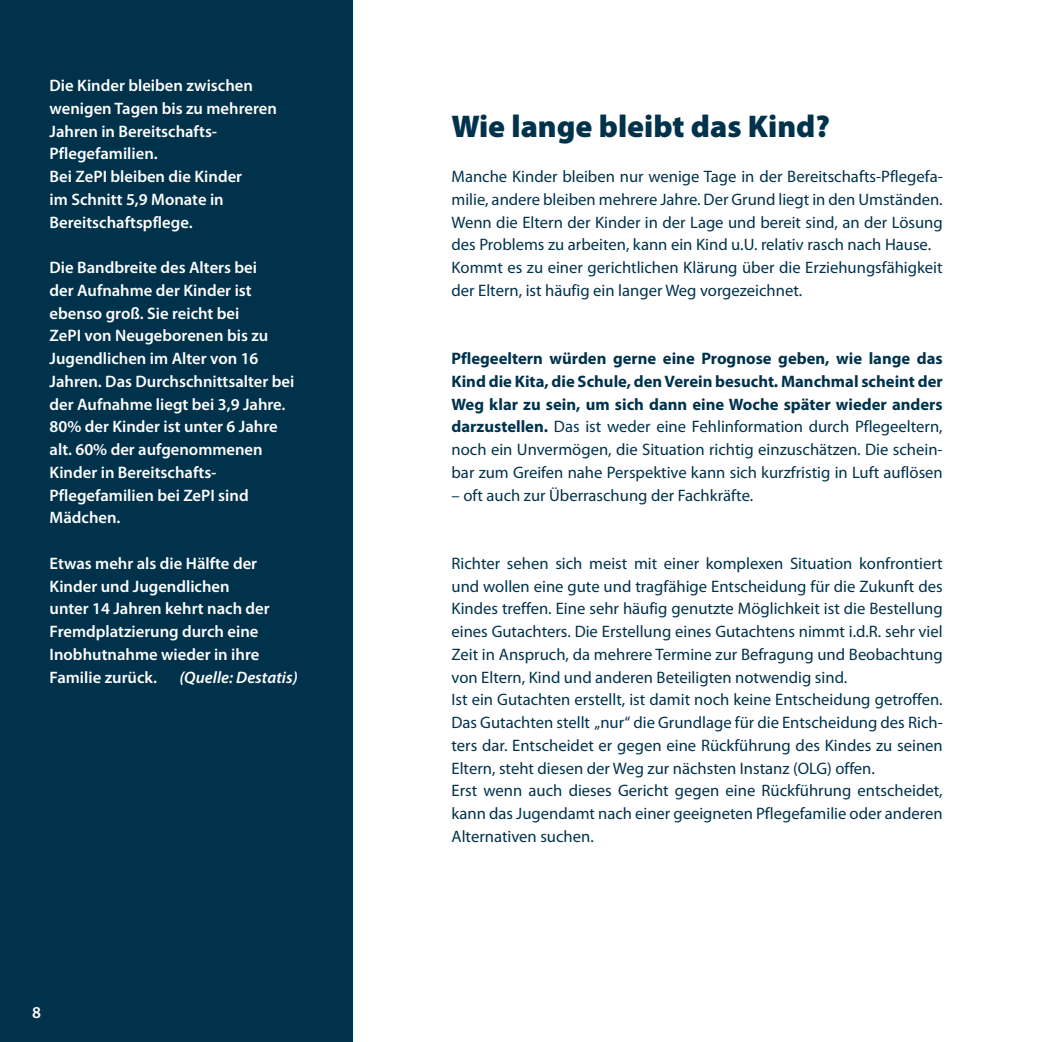
<style>
.page{position:relative;width:1042px;height:1042px;background:#fff}
.page>*{position:absolute;margin:0;border:0;box-sizing:border-box;transform-origin:0 0}
.t1{font:900 31.5px "Myriad Pro";color:#00324c}
.t2{font:16.62px/22.8px "Myriad Pro";color:#00324c}
.t3{font:600 16.62px/22.8px "Myriad Pro";color:#fff}
.t4{font:700 16.62px/22.8px "Myriad Pro";color:#00324c;text-align:justify}
.t5{font:italic 600 16.62px "Myriad Pro";color:#fff}
.s1{font-weight:400}
</style>
<div class="page">
<div style="left:0;top:0;width:352px;height:1042px;background:#00324c"></div>
<p class="t3" style="left:50px;top:74px;width:229px">Die Kinder bleiben zwischen wenigen Tagen bis zu mehreren<br>Jahren in Bereitschafts-<br>Pflegefamilien.<br>Bei ZePI bleiben die Kinder<br>im Schnitt 5,9 Monate in<br>Bereitschaftspflege.</p>
<p class="t3" style="left:50px;top:256px;width:246px">Die Bandbreite des Alters bei<br>der Aufnahme der Kinder ist ebenso groß. Sie reicht bei<br>ZePI von Neugeborenen bis zu<br>Jugendlichen im Alter von 16<br>Jahren. Das Durchschnittsalter bei der Aufnahme liegt bei 3,9 Jahre.<br>80% der Kinder ist unter 6 Jahre alt. 60% der aufgenommenen<br>Kinder in Bereitschafts-<br>Pflegefamilien bei ZePI sind<br>Mädchen.</p>
<p class="t3" style="left:50px;top:552px;width:222px">Etwas mehr als die Hälfte der<br>Kinder und Jugendlichen unter 14 Jahren kehrt nach der<br>Fremdplatzierung durch eine<br>Inobhutnahme wieder in ihre<br>Familie zurück.</p>
<p class="t5" style="left:179px;top:668px;width:120px">(Quelle: Destatis)</p>
<p class="t3" style="left:32px;top:1001px;width:10px">8</p>
<h1 class="t1" style="left:451px;top:109px;width:380px">Wie lange bleibt das Kind?</h1>
<p class="t2" style="left:451px;top:165px;width:493px">Manche Kinder bleiben nur wenige Tage in der Bereitschafts-Pflegefa&shy;milie, andere bleiben mehrere Jahre. Der Grund liegt in den Umständen.<br>Wenn die Eltern der Kinder in der Lage und bereit sind, an der Lösung des Problems zu arbeiten, kann ein Kind u.U. relativ rasch nach Hause.<br>Kommt es zu einer gerichtlichen Klärung über die Erziehungsfähigkeit der Eltern, ist häufig ein langer Weg vorgezeichnet.</p>
<p class="t4" style="left:451px;top:347px;width:493px">Pflegeeltern würden gerne eine Prognose geben, wie lange das Kind die Kita, die Schule, den Verein besucht. Manchmal scheint der Weg klar zu sein, um sich dann eine Woche später wieder anders darzustellen. <span class="s1">Das ist weder eine Fehlinformation durch Pflegeeltern, noch ein Unvermögen, die Situation richtig einzuschätzen. Die schein&shy;bar zum Greifen nahe Perspektive kann sich kurzfristig in Luft auflösen</span></p>
<p class="t2" style="left:451px;top:484px;width:303px">– oft auch zur Überraschung der Fachkräfte.</p>
<p class="t2" style="left:451px;top:552px;width:493px">Richter sehen sich meist mit einer komplexen Situation konfrontiert und wollen eine gute und tragfähige Entscheidung für die Zukunft des Kindes treffen. Eine sehr häufig genutzte Möglichkeit ist die Bestellung eines Gutachters. Die Erstellung eines Gutachtens nimmt i.d.R. sehr viel Zeit in Anspruch, da mehrere Termine zur Befragung und Beobachtung von Eltern, Kind und anderen Beteiligten notwendig sind.<br>Ist ein Gutachten erstellt, ist damit noch keine Entscheidung getroffen.<br>Das Gutachten stellt „nur“ die Grundlage für die Entscheidung des Rich&shy;ters dar. Entscheidet er gegen eine Rückführung des Kindes zu seinen Eltern, steht diesen der Weg zur nächsten Instanz (OLG) offen.<br>Erst wenn auch dieses Gericht gegen eine Rückführung entscheidet, kann das Jugendamt nach einer geeigneten Pflegefamilie oder anderen Alternativen suchen.</p>
</div>
